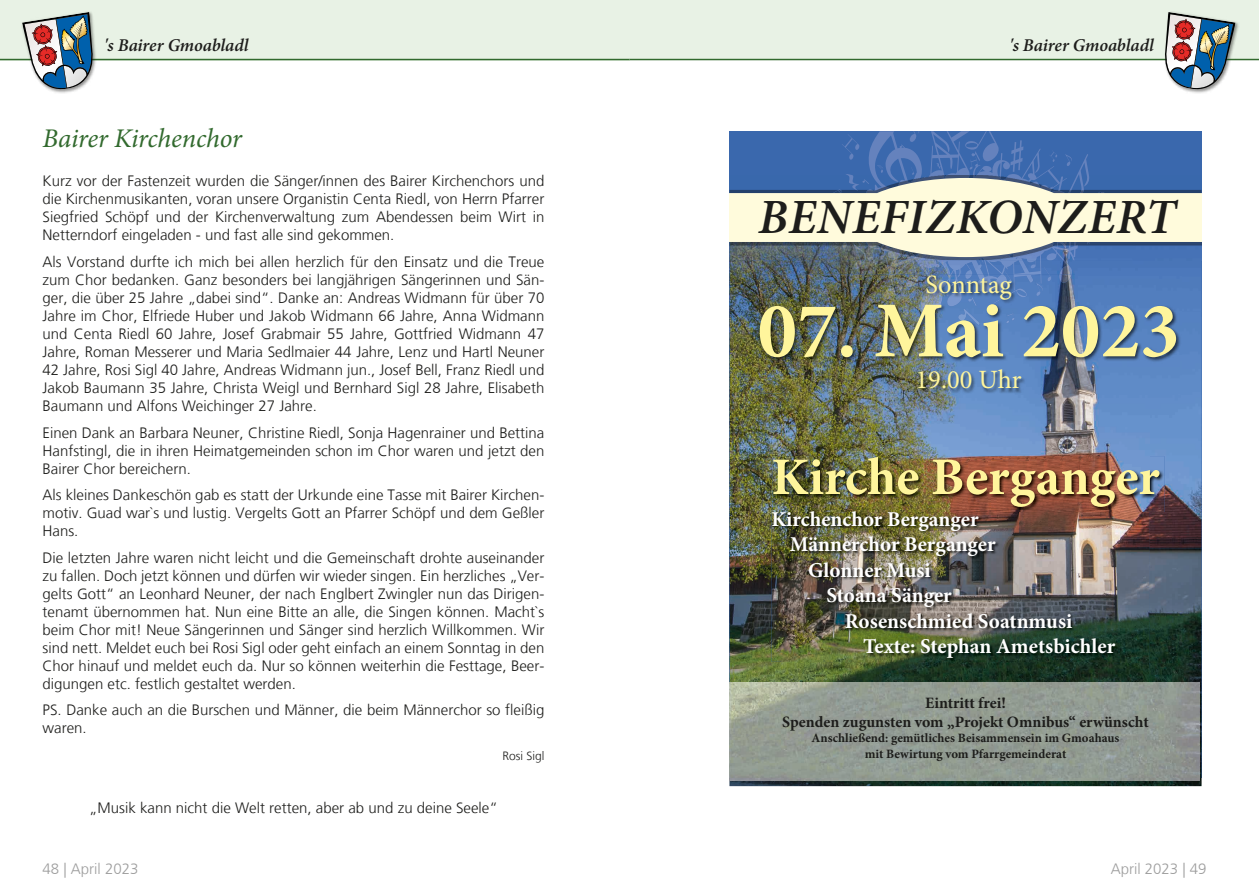
<style>
.page{position:relative;width:1259px;height:893px;background:#fff}
.page>*{position:absolute;margin:0;border:0;box-sizing:border-box;transform-origin:0 0}
.t1{font:700 79.35px "Minion Pro";color:#fff59c}
.t2{font:700 52.8px "Minion Pro";color:#fff59c}
.t3{font:italic 600 49.35px "Minion Pro";letter-spacing:.01em;color:#1d1d1b}
.t4{font:italic 27px "Minion Pro";letter-spacing:-.01em;color:#326a2e}
.t5{font:26.4px "Minion Pro";color:#fff59c}
.t6{font:700 21.15px "Minion Pro";color:#fff}
.t7{font:italic 600 18px "Minion Pro";letter-spacing:-.005em;color:#1d1d1b}
.t8{font:700 15.9px/19px "Minion Pro";color:#1d1d1b;text-align:center}
.t9{font:300 15px/18px "Frutiger LT";color:#1d1d1b;text-align:justify}
.t10{font:300 15px "Frutiger LT";color:#9d9d9d}
.t11{font:700 12.75px/15.3px "Minion Pro";color:#1d1d1b;text-align:center}
.t12{font:300 12px "Frutiger LT";color:#1d1d1b}
</style>
<div class="page">
<div style="left:0;top:0;width:629px;height:61px;background:#e8f2e5"></div>
<div style="left:629px;top:0;width:630px;height:60px;background:#e8f2e5"></div>
<hr style="left:0;top:59px;width:629px;height:1px;background:#326a2e">
<hr style="left:629px;top:59px;width:630px;height:1px;background:#326a2e">
<div style="left:21px;top:11px;width:76px;height:83px;background:#1d1d1b;opacity:.5"></div>
<img style="left:22px;top:12px;width:72px;height:78px">
<div style="left:1163px;top:11px;width:76px;height:83px;background:#1d1d1b;opacity:.5"></div>
<img style="left:1163px;top:12px;width:72px;height:78px">
<img style="left:729px;top:778px;width:472px;height:8px">
<img style="left:729px;top:323px;width:52px;height:359px">
<img style="left:1149px;top:323px;width:52px;height:455px">
<img style="left:781px;top:394px;width:368px;height:62px">
<img style="left:1097px;top:512px;width:52px;height:170px">
<img style="left:781px;top:662px;width:316px;height:20px">
<img style="left:759px;top:323px;width:422px;height:71px">
<img style="left:956px;top:323px;width:24px;height:2px">
<svg style="left:729px;top:131px;width:472px;height:192px;background:#7e95ac"></svg>
<img style="left:772px;top:456px;width:392px;height:56px">
<img style="left:771px;top:510px;width:248px;height:152px">
<img style="left:1019px;top:512px;width:100px;height:150px">
<img style="left:772px;top:510px;width:347px;height:2px">
<img style="left:729px;top:682px;width:470px;height:99px">
<p class="t7" style="left:104px;top:33px;width:146px">'s Bairer Gmoabladl</p>
<p class="t7" style="left:1009px;top:33px;width:146px">'s Bairer Gmoabladl</p>
<h3 class="t4" style="left:43px;top:120px;width:201px">Bairer Kirchenchor</h3>
<p class="t9" style="left:43px;top:172px;width:503px">Kurz vor der Fastenzeit wurden die Sänger/innen des Bairer Kirchenchors und die Kirchenmusikanten, voran unsere Organistin Centa Riedl, von Herrn Pfarrer Siegfried Schöpf und der Kirchenverwaltung zum Abendessen beim Wirt in Netterndorf eingeladen - und fast alle sind gekommen.</p>
<p class="t9" style="left:43px;top:253px;width:503px">Als Vorstand durfte ich mich bei allen herzlich für den Einsatz und die Treue zum Chor bedanken. Ganz besonders bei langjährigen Sängerinnen und Sän&shy;ger, die über 25 Jahre „dabei sind“. Danke an: Andreas Widmann für über 70<br>Jahre im Chor, Elfriede Huber und Jakob Widmann 66 Jahre, Anna Widmann und Centa Riedl 60 Jahre, Josef Grabmair 55 Jahre, Gottfried Widmann 47<br>Jahre, Roman Messerer und Maria Sedlmaier 44 Jahre, Lenz und Hartl Neuner 42 Jahre, Rosi Sigl 40 Jahre, Andreas Widmann jun., Josef Bell, Franz Riedl und Jakob Baumann 35 Jahre, Christa Weigl und Bernhard Sigl 28 Jahre, Elisabeth Baumann und Alfons Weichinger 27 Jahre.</p>
<p class="t9" style="left:43px;top:424px;width:503px">Einen Dank an Barbara Neuner, Christine Riedl, Sonja Hagenrainer und Bettina Hanfstingl, die in ihren Heimatgemeinden schon im Chor waren und jetzt den Bairer Chor bereichern.</p>
<p class="t9" style="left:43px;top:486px;width:503px">Als kleines Dankeschön gab es statt der Urkunde eine Tasse mit Bairer Kirchen&shy;motiv. Guad war`s und lustig. Vergelts Gott an Pfarrer Schöpf und dem Geßler Hans.</p>
<p class="t9" style="left:43px;top:549px;width:503px">Die letzten Jahre waren nicht leicht und die Gemeinschaft drohte auseinander zu fallen. Doch jetzt können und dürfen wir wieder singen. Ein herzliches „Ver&shy;gelts Gott“ an Leonhard Neuner, der nach Englbert Zwingler nun das Dirigen&shy;tenamt übernommen hat. Nun eine Bitte an alle, die Singen können. Macht`s beim Chor mit! Neue Sängerinnen und Sänger sind herzlich Willkommen. Wir sind nett. Meldet euch bei Rosi Sigl oder geht einfach an einem Sonntag in den Chor hinauf und meldet euch da. Nur so können weiterhin die Festtage, Beer&shy;digungen etc. festlich gestaltet werden.</p>
<p class="t9" style="left:43px;top:701px;width:503px">PS. Danke auch an die Burschen und Männer, die beim Männerchor so fleißig waren.</p>
<p class="t12" style="left:502px;top:749px;width:44px">Rosi Sigl</p>
<p class="t9" style="left:89px;top:799px;width:410px">„Musik kann nicht die Welt retten, aber ab und zu deine Seele“</p>
<h3 class="t3" style="left:758px;top:183px;width:419px">BENEFIZKONZERT</h3>
<h3 class="t5" style="left:925px;top:267px;width:88px">Sonntag</h3>
<h1 class="t1" style="left:757px;top:275px;width:424px">07. Mai 2023</h1>
<h3 class="t5" style="left:915px;top:362px;width:107px">19.00 Uhr</h3>
<h2 class="t2" style="left:771px;top:440px;width:390px">Kirche Berganger</h2>
<h3 class="t6" style="left:771px;top:504px;width:209px">Kirchenchor Berganger</h3>
<h3 class="t6" style="left:789px;top:530px;width:207px">Männerchor Berganger</h3>
<h3 class="t6" style="left:808px;top:555px;width:124px">Glonner Musi</h3>
<h3 class="t6" style="left:826px;top:580px;width:127px">Stoana Sänger</h3>
<h3 class="t6" style="left:845px;top:606px;width:229px">Rosenschmied Soatnmusi</h3>
<h3 class="t6" style="left:863px;top:631px;width:253px">Texte: Stephan Ametsbichler</h3>
<p class="t8" style="left:782px;top:693px;width:368px">Eintritt frei!<br>Spenden zugunsten vom „Projekt Omnibus“ erwünscht</p>
<p class="t11" style="left:811px;top:730px;width:309px">Anschließend: gemütliches Beisammensein im Gmoahaus mit Bewirtung vom Pfarrgemeinderat</p>
<p class="t10" style="left:43px;top:861px;width:97px">48 | April 2023</p>
<p class="t10" style="left:1110px;top:861px;width:97px">April 2023 | 49</p>
</div>
